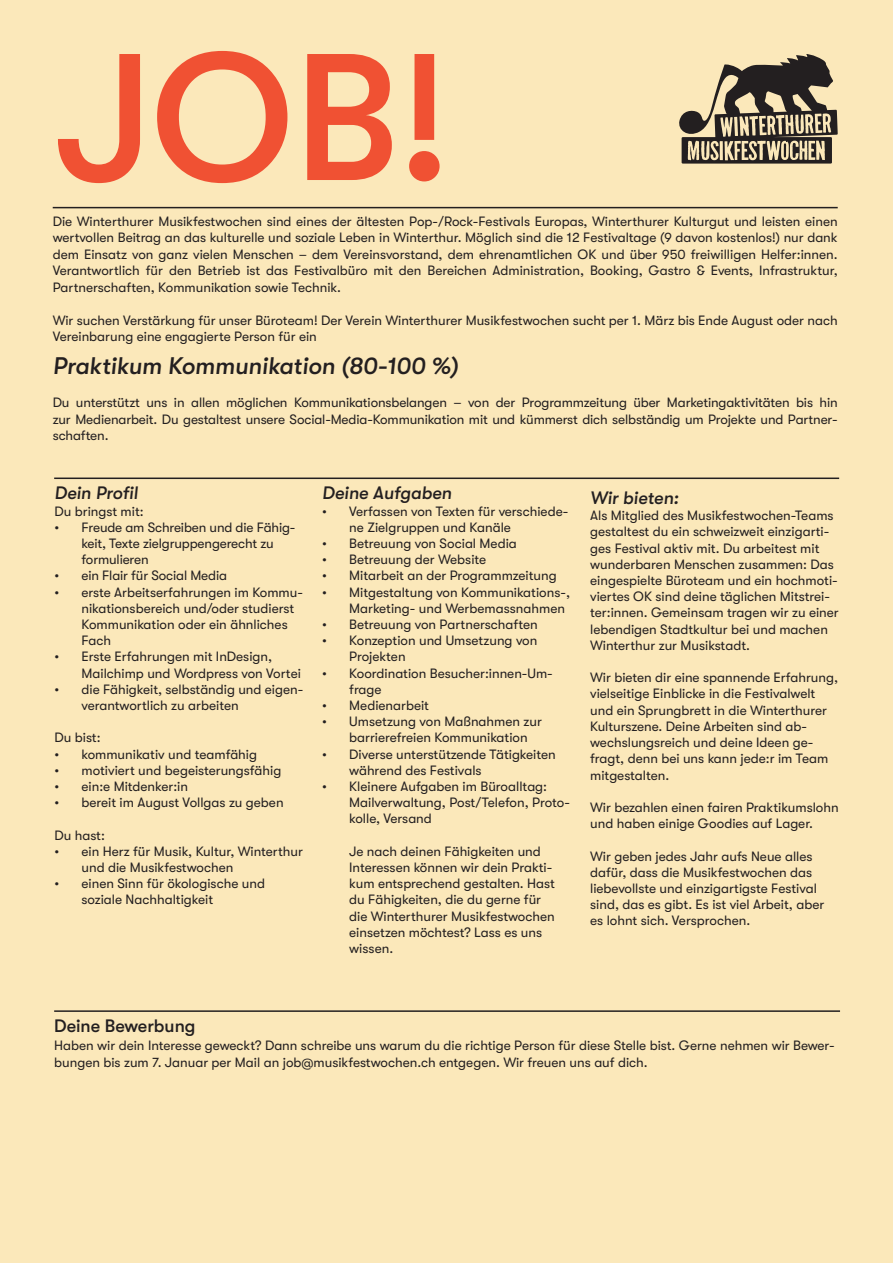
<style>
.page{position:relative;width:893px;height:1263px;background:#fff}
.page>*{position:absolute;margin:0;border:0;box-sizing:border-box;transform-origin:0 0}
.t1{font:500 180px "GT Walsheim Pro";color:#f05133}
.t2{font:italic 500 24px "GT Walsheim Pro";color:#231f20}
.t3{font:italic 500 18px "GT Walsheim Pro";color:#231f20}
.t4{font:500 18px "GT Walsheim Pro";color:#231f20}
.t5{font:13.5px/16.2px "GT Walsheim Pro";color:#231f20}
</style>
<div class="page">
<div style="left:1px;top:0;width:892px;height:1262px;background:#fbe8ba"></div>
<svg style="left:679px;top:54px;width:159px;height:110px"></svg>
<hr style="left:53px;top:207px;width:785px;height:1px;background:#231f20">
<hr style="left:54px;top:477px;width:785px;height:2px;background:#231f20">
<hr style="left:54px;top:1010px;width:786px;height:2px;background:#231f20">
<h1 class="t1" style="left:54px;top:17px;width:397px">JOB!</h1>
<p class="t5" style="left:53px;top:213px;width:786px;text-align:justify">Die Winterthurer Musikfestwochen sind eines der ältesten Pop-/Rock-Festivals Europas, Winterthurer Kulturgut und leisten einen wertvollen Beitrag an das kulturelle und soziale Leben in Winterthur. Möglich sind die 12 Festivaltage (9 davon kostenlos!) nur dank dem Einsatz von ganz vielen Menschen – dem Vereinsvorstand, dem ehrenamtlichen OK und über 950 freiwilligen Helfer:innen.<br>Verantwortlich für den Betrieb ist das Festivalbüro mit den Bereichen Administration, Booking, Gastro &amp; Events, Infrastruktur, Partnerschaften, Kommunikation sowie Technik.</p>
<p class="t5" style="left:53px;top:312px;width:786px">Wir suchen Verstärkung für unser Büroteam! Der Verein Winterthurer Musikfestwochen sucht per 1. März bis Ende August oder nach<br>Vereinbarung eine engagierte Person für ein</p>
<h2 class="t2" style="left:53px;top:352px;width:407px">Praktikum Kommunikation (80-100 %)</h2>
<p class="t5" style="left:53px;top:394px;width:786px;text-align:justify">Du unterstützt uns in allen möglichen Kommunikationsbelangen – von der Programmzeitung über Marketingaktivitäten bis hin zur Medienarbeit. Du gestaltest unsere Social-Media-Kommunikation mit und kümmerst dich selbständig um Projekte und Partner&shy;schaften.</p>
<h3 class="t3" style="left:54px;top:483px;width:85px">Dein Profil</h3>
<p class="t5" style="left:54px;top:503px;width:91px">Du bringst mit:</p>
<p class="t5" style="left:81px;top:519px;width:216px;text-indent:-27px">• Freude am Schreiben und die Fähig&shy;keit, Texte zielgruppengerecht zu formulieren</p>
<p class="t5" style="left:54px;top:568px;width:174px">• ein Flair für Social Media</p>
<p class="t5" style="left:81px;top:584px;width:223px;text-indent:-27px">• erste Arbeitserfahrungen im Kommu&shy;nikationsbereich und/oder studierst<br>Kommunikation oder ein ähnliches<br>Fach</p>
<p class="t5" style="left:81px;top:649px;width:221px;text-indent:-27px">• Erste Erfahrungen mit InDesign,<br>Mailchimp und Wordpress von Vortei</p>
<p class="t5" style="left:81px;top:681px;width:223px;text-indent:-27px">• die Fähigkeit, selbständig und eigen&shy;verantwortlich zu arbeiten</p>
<p class="t5" style="left:54px;top:730px;width:48px">Du bist:</p>
<p class="t5" style="left:54px;top:746px;width:204px">• kommunikativ und teamfähig</p>
<p class="t5" style="left:54px;top:762px;width:228px">• motiviert und begeisterungsfähig</p>
<p class="t5" style="left:54px;top:778px;width:135px">• ein:e Mitdenker:in</p>
<p class="t5" style="left:54px;top:795px;width:231px">• bereit im August Vollgas zu geben</p>
<p class="t5" style="left:54px;top:827px;width:52px">Du hast:</p>
<p class="t5" style="left:81px;top:843px;width:223px;text-indent:-27px">• ein Herz für Musik, Kultur, Winterthur und die Musikfestwochen</p>
<p class="t5" style="left:81px;top:876px;width:185px;text-indent:-27px">• einen Sinn für ökologische und soziale Nachhaltigkeit</p>
<h3 class="t3" style="left:322px;top:483px;width:131px">Deine Aufgaben</h3>
<p class="t5" style="left:349px;top:503px;width:221px;text-indent:-27px">• Verfassen von Texten für verschiede&shy;ne Zielgruppen und Kanäle</p>
<p class="t5" style="left:322px;top:535px;width:196px">• Betreuung von Social Media</p>
<p class="t5" style="left:322px;top:552px;width:166px">• Betreuung der Website</p>
<p class="t5" style="left:322px;top:568px;width:236px">• Mitarbeit an der Programmzeitung</p>
<p class="t5" style="left:349px;top:584px;width:222px;text-indent:-27px">• Mitgestaltung von Kommunikations-,<br>Marketing- und Werbemassnahmen</p>
<p class="t5" style="left:322px;top:616px;width:217px">• Betreuung von Partnerschaften</p>
<p class="t5" style="left:349px;top:633px;width:190px;text-indent:-27px">• Konzeption und Umsetzung von<br>Projekten</p>
<p class="t5" style="left:349px;top:665px;width:205px;text-indent:-27px">• Koordination Besucher:innen-Um&shy;frage</p>
<p class="t5" style="left:322px;top:697px;width:108px">• Medienarbeit</p>
<p class="t5" style="left:349px;top:714px;width:194px;text-indent:-27px">• Umsetzung von Maßnahmen zur barrierefreien Kommunikation</p>
<p class="t5" style="left:349px;top:746px;width:208px;text-indent:-27px">• Diverse unterstützende Tätigkeiten während des Festivals</p>
<p class="t5" style="left:349px;top:778px;width:222px;text-indent:-27px">• Kleinere Aufgaben im Büroalltag:<br>Mailverwaltung, Post/Telefon, Proto&shy;kolle, Versand</p>
<p class="t5" style="left:349px;top:843px;width:207px">Je nach deinen Fähigkeiten und<br>Interessen können wir dein Prakti&shy;kum entsprechend gestalten. Hast du Fähigkeiten, die du gerne für die Winterthurer Musikfestwochen einsetzen möchtest? Lass es uns wissen.</p>
<h3 class="t3" style="left:590px;top:488px;width:90px">Wir bieten:</h3>
<p class="t5" style="left:590px;top:508px;width:250px">Als Mitglied des Musikfestwochen-Teams gestaltest du ein schweizweit einzigarti&shy;ges Festival aktiv mit. Du arbeitest mit wunderbaren Menschen zusammen: Das eingespielte Büroteam und ein hochmoti&shy;viertes OK sind deine täglichen Mitstrei&shy;ter:innen. Gemeinsam tragen wir zu einer lebendigen Stadtkultur bei und machen Winterthur zur Musikstadt.</p>
<p class="t5" style="left:590px;top:670px;width:249px">Wir bieten dir eine spannende Erfahrung, vielseitige Einblicke in die Festivalwelt und ein Sprungbrett in die Winterthurer Kulturszene. Deine Arbeiten sind ab&shy;wechslungsreich und deine Ideen ge&shy;fragt, denn bei uns kann jede:r im Team mitgestalten.</p>
<p class="t5" style="left:590px;top:799px;width:250px">Wir bezahlen einen fairen Praktikumslohn und haben einige Goodies auf Lager.</p>
<p class="t5" style="left:590px;top:848px;width:236px">Wir geben jedes Jahr aufs Neue alles dafür, dass die Musikfestwochen das liebevollste und einzigartigste Festival sind, das es gibt. Es ist viel Arbeit, aber es lohnt sich. Versprochen.</p>
<h3 class="t4" style="left:54px;top:1016px;width:143px">Deine Bewerbung</h3>
<p class="t5" style="left:54px;top:1037px;width:782px">Haben wir dein Interesse geweckt? Dann schreibe uns warum du die richtige Person für diese Stelle bist. Gerne nehmen wir Bewer&shy;bungen bis zum 7. Januar per Mail an job@musikfestwochen.ch entgegen. Wir freuen uns auf dich.</p>
</div>
